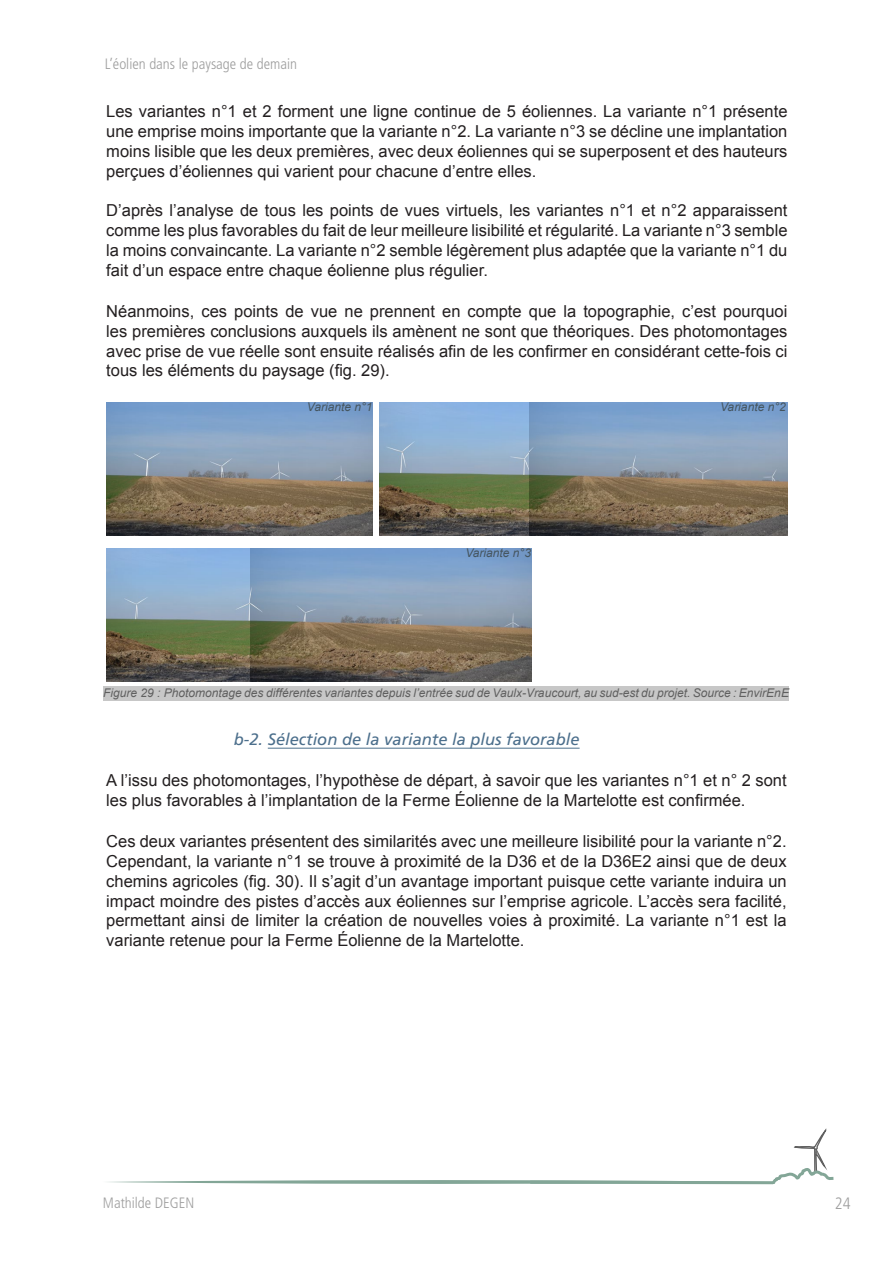
<style>
.page{position:relative;width:893px;height:1263px;background:#fff}
.page>*{position:absolute;margin:0;border:0;box-sizing:border-box;transform-origin:0 0}
._1__Normal{font:16.5px/19.8px "Arial";color:#231f20;text-align:justify}
.sous_titre_lettre{font:italic 16.5px "Frutiger LT Std";color:#4c6f8c}
.t1{font:300 condensed 16.5px "Frutiger LT Std";color:#9e9e9e}
.t2{font:300 condensed 15px "Frutiger LT Std";color:#9e9e9e}
.t3{font:italic 12px "Arial";color:#606060}
._5__Source{font:italic 12px "Arial";color:#45555f}
</style>
<div class="page">
<svg style="left:109px;top:1129px;width:725px;height:57px"></svg>
<hr style="left:268px;top:748px;width:312px;height:1px;background:#4c6f8c">
<div style="left:103px;top:686px;width:686px;height:15px;background:#c7c7c7"></div>
<img style="left:106px;top:403px;width:267px;height:133px">
<img style="left:379px;top:403px;width:151px;height:133px">
<img style="left:530px;top:403px;width:257px;height:133px">
<img style="left:106px;top:549px;width:144px;height:133px">
<img style="left:250px;top:549px;width:281px;height:133px">
<p class="t2" style="left:105px;top:56px;width:194px">L’éolien dans le paysage de demain</p>
<p class="_1__Normal" style="left:106px;top:102px;width:683px">Les variantes n°1 et 2 forment une ligne continue de 5 éoliennes. La variante n°1 présente une emprise moins importante que la variante n°2. La variante n°3 se décline une implantation moins lisible que les deux premières, avec deux éoliennes qui se superposent et des hauteurs perçues d’éoliennes qui varient pour chacune d’entre elles.</p>
<p class="_1__Normal" style="left:106px;top:201px;width:683px">D’après l’analyse de tous les points de vues virtuels, les variantes n°1 et n°2 apparaissent comme les plus favorables du fait de leur meilleure lisibilité et régularité. La variante n°3 semble la moins convaincante. La variante n°2 semble légèrement plus adaptée que la variante n°1 du fait d’un espace entre chaque éolienne plus régulier.</p>
<p class="_1__Normal" style="left:106px;top:301px;width:683px">Néanmoins, ces points de vue ne prennent en compte que la topographie, c’est pourquoi les premières conclusions auxquels ils amènent ne sont que théoriques. Des photomontages avec prise de vue réelle sont ensuite réalisés afin de les confirmer en considérant cette-fois ci tous les éléments du paysage (fig. 29).</p>
<p class="_5__Source" style="left:307px;top:399px;width:67px">Variante n°1</p>
<p class="_5__Source" style="left:720px;top:399px;width:67px">Variante n°2</p>
<p class="_5__Source" style="left:465px;top:545px;width:67px">Variante n°3</p>
<p class="t3" style="left:103px;top:685px;width:687px">Figure 29 : Photomontage des différentes variantes depuis l’entrée sud de Vaulx-Vraucourt, au sud-est du projet. Source : EnvirEnE</p>
<p class="sous_titre_lettre" style="left:234px;top:730px;width:347px">b-2. Sélection de la variante la plus favorable</p>
<p class="_1__Normal" style="left:106px;top:770px;width:682px">A l’issu des photomontages, l’hypothèse de départ, à savoir que les variantes n°1 et n° 2 sont les plus favorables à l’implantation de la Ferme Éolienne de la Martelotte est confirmée.</p>
<p class="_1__Normal" style="left:106px;top:831px;width:682px">Ces deux variantes présentent des similarités avec une meilleure lisibilité pour la variante n°2.<br>Cependant, la variante n°1 se trouve à proximité de la D36 et de la D36E2 ainsi que de deux chemins agricoles (fig. 30). Il s’agit d’un avantage important puisque cette variante induira un impact moindre des pistes d’accès aux éoliennes sur l’emprise agricole. L’accès sera facilité, permettant ainsi de limiter la création de nouvelles voies à proximité. La variante n°1 est la variante retenue pour la Ferme Éolienne de la Martelotte.</p>
<p class="t2" style="left:103px;top:1194px;width:93px">Mathilde DEGEN</p>
<p class="t1" style="left:835px;top:1194px;width:17px">24</p>
</div>
